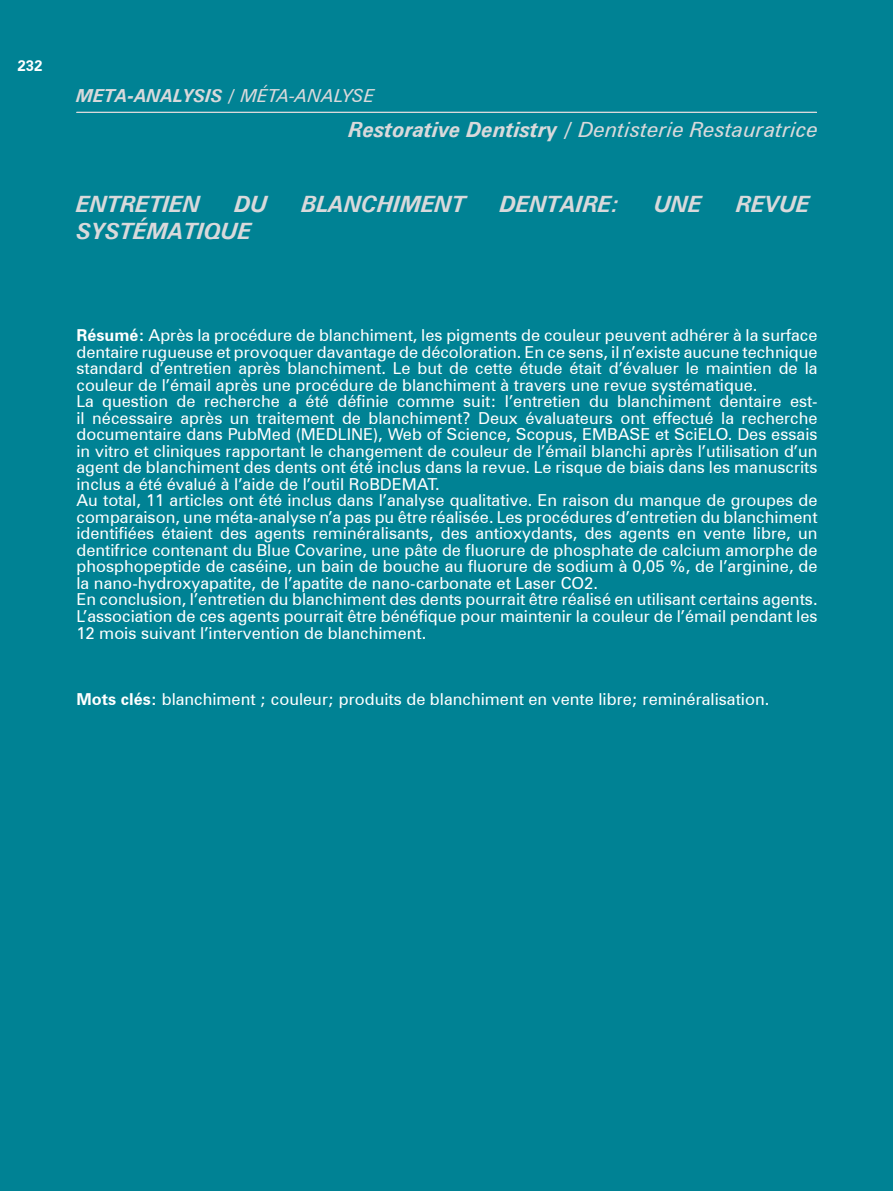
<style>
.page{position:relative;width:893px;height:1191px;background:#008294}
.page>*{position:absolute;margin:0;border:0;box-sizing:border-box;transform-origin:0 0}
.t1{font:italic 700 22.5px "Zurich BT";color:#d9d9db}
.t2{font:italic 21px "Zurich BT";color:#d9d9db}
.t3{font:italic 700 18px "Zurich BT";color:#d9d9db}
.HTML_Preformatted{font:16.5px/16.5px "Zurich BT";color:#fff;text-align:justify}
.t4{font:700 15px "Zurich BT";color:#fff}
.s1{font-weight:400}
.s2{font-weight:700}
</style>
<div class="page">
<hr style="left:77px;top:112px;width:740px;height:1px;background:#d9d9db">
<p class="t4" style="left:17px;top:57px;width:26px">232</p>
<p class="t3" style="left:77px;top:84px;width:300px">META-ANALYSIS / <span class="s1">MÉTA-ANALYSE</span></p>
<p class="t2" style="left:349px;top:117px;width:471px"><span class="s2">Restorative Dentistry /</span> Dentisterie Restauratrice</p>
<p class="t1" style="left:76px;top:190px;width:125px">ENTRETIEN</p>
<p class="t1" style="left:235px;top:190px;width:34px">DU</p>
<p class="t1" style="left:302px;top:190px;width:165px">BLANCHIMENT</p>
<p class="t1" style="left:500px;top:190px;width:122px">DENTAIRE:</p>
<p class="t1" style="left:655px;top:190px;width:49px">UNE</p>
<p class="t1" style="left:736px;top:190px;width:75px">REVUE</p>
<p class="t1" style="left:76px;top:217px;width:177px">SYSTÉMATIQUE</p>
<p class="HTML_Preformatted" style="left:76px;top:327px;width:743px"><span class="s2">Résumé:</span> Après la procédure de blanchiment, les pigments de couleur peuvent adhérer à la surface dentaire rugueuse et provoquer davantage de décoloration. En ce sens, il n’existe aucune technique standard d’entretien après blanchiment. Le but de cette étude était d’évaluer le maintien de la couleur de l’émail après une procédure de blanchiment à travers une revue systématique.</p>
<p class="HTML_Preformatted" style="left:76px;top:393px;width:743px">La question de recherche a été définie comme suit: l’entretien du blanchiment dentaire est&shy;il nécessaire après un traitement de blanchiment? Deux évaluateurs ont effectué la recherche documentaire dans PubMed (MEDLINE), Web of Science, Scopus, EMBASE et SciELO. Des essais in vitro et cliniques rapportant le changement de couleur de l’émail blanchi après l’utilisation d’un agent de blanchiment des dents ont été inclus dans la revue. Le risque de biais dans les manuscrits inclus a été évalué à l’aide de l’outil RoBDEMAT.</p>
<p class="HTML_Preformatted" style="left:76px;top:492px;width:743px">Au total, 11 articles ont été inclus dans l’analyse qualitative. En raison du manque de groupes de comparaison, une méta-analyse n’a pas pu être réalisée. Les procédures d’entretien du blanchiment identifiées étaient des agents reminéralisants, des antioxydants, des agents en vente libre, un dentifrice contenant du Blue Covarine, une pâte de fluorure de phosphate de calcium amorphe de phosphopeptide de caséine, un bain de bouche au fluorure de sodium à 0,05 %, de l’arginine, de la nano-hydroxyapatite, de l’apatite de nano-carbonate et Laser CO2.</p>
<p class="HTML_Preformatted" style="left:76px;top:591px;width:743px">En conclusion, l’entretien du blanchiment des dents pourrait être réalisé en utilisant certains agents.<br>L’association de ces agents pourrait être bénéfique pour maintenir la couleur de l’émail pendant les 12 mois suivant l’intervention de blanchiment.</p>
<p class="HTML_Preformatted" style="left:76px;top:690px;width:694px"><span class="s2">Mots clés:</span> blanchiment ; couleur; produits de blanchiment en vente libre; reminéralisation.</p>
</div>
